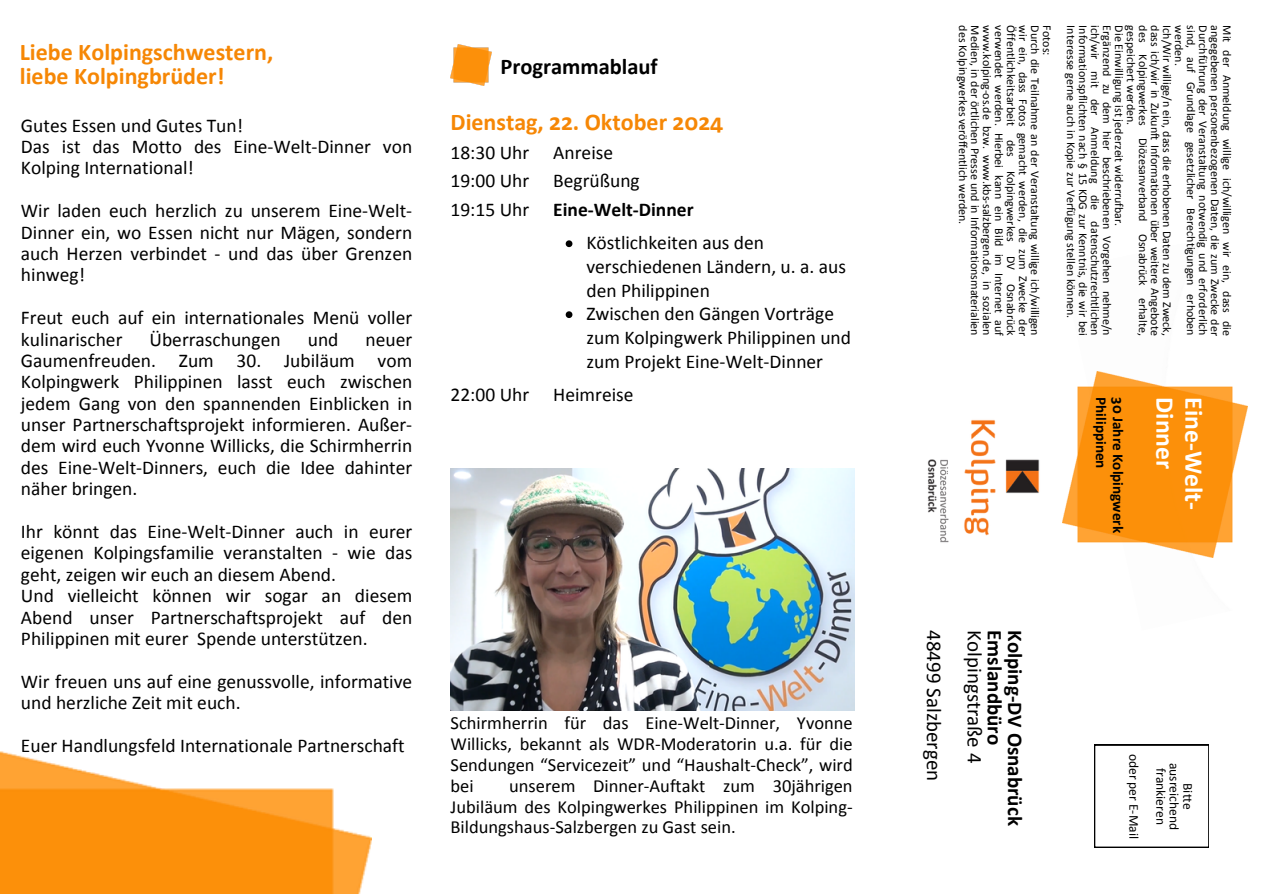
<style>
.page{position:relative;width:1263px;height:894px;background:#fff}
.page>*{position:absolute;margin:0;border:0;box-sizing:border-box;transform-origin:0 0}
.t1{font:700 25.65px/29px "Calibri";color:#fff}
.t2{font:700 24px/23.7px "Calibri";color:#f68705}
.t3{font:700 22.5px "Calibri";color:#000}
.t4{font:700 21px/20.2px "Calibri";color:#000}
.t5{font:21px "Calibri";color:#000}
.t6{font:19.5px/21.3px "Calibri";color:#000}
.t7{font:700 19.5px "Calibri";color:#000}
.t8{font:18.45px/20.9px "Calibri";color:#000;text-align:justify}
.t9{font:700 15.15px/17.1px "Calibri";color:#000}
.t10{font:13.5px/13.5px "Calibri";color:#000;text-align:center}
.t11{font:12px/12px "Calibri";color:#000;text-align:justify}
.s1{font-weight:400}
</style>
<div class="page">
<img style="left:451px;top:45px;width:40px;height:40px">
<svg style="left:1094px;top:744px;width:115px;height:102px"></svg>
<img style="left:927px;top:419px;width:113px;height:124px">
<img style="left:1062px;top:372px;width:186px;height:185px">
<svg style="left:566px;top:240px;width:6px;height:7px"></svg>
<svg style="left:566px;top:311px;width:6px;height:7px"></svg>
<img style="left:451px;top:468px;width:403px;height:242px">
<img style="left:0;top:751px;width:371px;height:142px">
<h4 class="t2" style="left:20px;top:40px;width:255px">Liebe Kolpingschwestern, liebe Kolpingbrüder!</h4>
<p class="t6" style="left:21px;top:114px;width:393px">Gutes Essen und Gutes Tun!<br>Das ist das Motto des Eine-Welt-Dinner von<br>Kolping International!</p>
<h4 class="t6" style="left:21px;top:200px;width:393px;text-align:justify">Wir laden euch herzlich zu unserem Eine-Welt-Dinner ein, wo Essen nicht nur Mägen, sondern auch Herzen verbindet - und das über Grenzen hinweg!</h4>
<h4 class="t6" style="left:21px;top:307px;width:393px">Freut euch auf ein internationales Menü voller kulinarischer</h4>
<h4 class="t6" style="left:150px;top:328px;width:133px">Überraschungen</h4>
<h4 class="t6" style="left:308px;top:328px;width:32px">und</h4>
<h4 class="t6" style="left:21px;top:328px;width:393px;text-align:justify;text-indent:345px">neuer Gaumenfreuden. Zum 30. Jubiläum vom Kolpingwerk Philippinen lasst euch zwischen jedem Gang von den spannenden Einblicken in unser Partnerschaftsprojekt informieren. Außer&shy;dem wird euch Yvonne Willicks, die Schirmherrin des Eine-Welt-Dinners, euch die Idee dahinter näher bringen.</h4>
<h4 class="t6" style="left:21px;top:520px;width:393px">Ihr könnt das Eine-Welt-Dinner auch in eurer eigenen Kolpingsfamilie veranstalten - wie das geht, zeigen wir euch an diesem Abend.<br>Und vielleicht können wir sogar an diesem Abend unser Partnerschaftsprojekt auf den Philippinen mit eurer Spende unterstützen.</h4>
<h4 class="t6" style="left:21px;top:670px;width:393px">Wir freuen uns auf eine genussvolle, informative und herzliche Zeit mit euch.</h4>
<h4 class="t6" style="left:21px;top:734px;width:385px">Euer Handlungsfeld Internationale Partnerschaft</h4>
<h1 class="t3" style="left:500px;top:52px;width:159px">Programmablauf</h1>
<p class="t2" style="left:451px;top:110px;width:274px">Dienstag, 22. Oktober 2024</p>
<p class="t6" style="left:451px;top:142px;width:80px">18:30 Uhr</p>
<p class="t6" style="left:553px;top:142px;width:61px">Anreise</p>
<p class="t6" style="left:451px;top:170px;width:80px">19:00 Uhr</p>
<p class="t6" style="left:553px;top:170px;width:88px">Begrüßung</p>
<p class="t6" style="left:451px;top:198px;width:80px">19:15 Uhr</p>
<p class="t7" style="left:553px;top:197px;width:142px">Eine-Welt-Dinner</p>
<p class="t6" style="left:586px;top:231px;width:261px;line-height:23.7px">Köstlichkeiten aus den verschiedenen Ländern, u. a. aus den Philippinen</p>
<p class="t6" style="left:586px;top:302px;width:266px;line-height:23.7px">Zwischen den Gängen Vorträge zum Kolpingwerk Philippinen und zum Projekt Eine-Welt-Dinner</p>
<p class="t6" style="left:451px;top:384px;width:80px">22:00 Uhr</p>
<p class="t6" style="left:553px;top:384px;width:82px">Heimreise</p>
<p class="t8" style="left:451px;top:712px;width:404px">Schirmherrin für das Eine-Welt-Dinner, Yvonne Willicks, bekannt als WDR-Moderatorin u.a. für die Sendungen “Servicezeit” und “Haushalt-Check”, wird bei</p>
<p class="t8" style="left:451px;top:774px;width:404px;text-indent:59px">unserem Dinner-Auftakt zum 30jährigen Jubiläum des Kolpingwerkes Philippinen im Kolping-Bildungshaus-Salzbergen zu Gast sein.</p>
<p class="t11" style="left:1029px;top:25px;width:312px;rotate:90deg">wir ein, dass Fotos gemacht werden, die zum Zwecke der Öffentlichkeitsarbeit des Kolpingwerkes DV Osnabrück verwendet werden. Hierbei kann ein Bild im Internet auf www.kolping-os.de bzw. www.kbs-salzbergen.de, in sozialen Medien, in der örtlichen Presse und in Informationsmaterialien des Kolpingwerkes veröffentlich werden.</p>
<p class="t11" style="left:1041px;top:25px;width:312px;rotate:90deg">Durch die Teilnahme an der Veranstaltung willige ich/willigen</p>
<p class="t11" style="left:1053px;top:25px;width:32px;rotate:90deg">Fotos:</p>
<p class="t11" style="left:1161px;top:25px;width:312px;rotate:90deg">dass ich/wir in Zukunft Informationen über weitere Angebote des Kolpingwerkes Diözesanverband Osnabrück erhalte, gespeichert werden.</p>
<p class="t11" style="left:1173px;top:25px;width:312px;rotate:90deg">Ich/Wir willige/n ein, dass die erhobenen Daten zu dem Zweck,</p>
<h5 class="t11" style="left:1185px;top:25px;width:42px;rotate:90deg">werden.</h5>
<h5 class="t11" style="left:1233px;top:25px;width:312px;rotate:90deg">Mit der Anmeldung willige ich/willigen wir ein, dass die angegebenen personenbezogenen Daten, die zum Zwecke der Durchführung der Veranstaltung notwendig und erforderlich sind, auf Grundlage gesetzlicher Berechtigungen erhoben</h5>
<p class="t11" style="left:1113px;top:25px;width:312px;rotate:90deg">Ergänzend zu dem hier beschriebenen Vorgehen nehme/n ich/wir mit der Anmeldung die datenschutzrechtlichen Informationspflichten nach § 15 KDG zur Kenntnis, die wir bei Interesse gerne auch in Kopie zur Verfügung stellen können.</p>
<p class="t11" style="left:1125px;top:25px;width:202px;rotate:90deg">Die Einwilligung ist jederzeit widerrufbar.</p>
<h1 class="t9" style="left:1127px;top:397px;width:137px;rotate:90deg">30 Jahre Kolpingwerk<br>Philippinen</h1>
<h6 class="t1" style="left:1209px;top:397px;width:114px;rotate:90deg">Eine-Welt-<br>Dinner</h6>
<h3 class="t5" style="left:947px;top:630px;width:152px;rotate:90deg">48499 Salzbergen</h3>
<h2 class="t4" style="left:1025px;top:630px;width:197px;rotate:90deg">Kolping-DV Osnabrück<br>Emslandbüro<br><span class="s1">Kolpingstraße 4</span></h2>
<h6 class="t10" style="left:1141px;top:753px;width:87px;rotate:90deg">oder per E-Mail</h6>
<h3 class="t10" style="left:1195px;top:762px;width:69px;rotate:90deg">Bitte ausreichend frankieren</h3>
</div>
